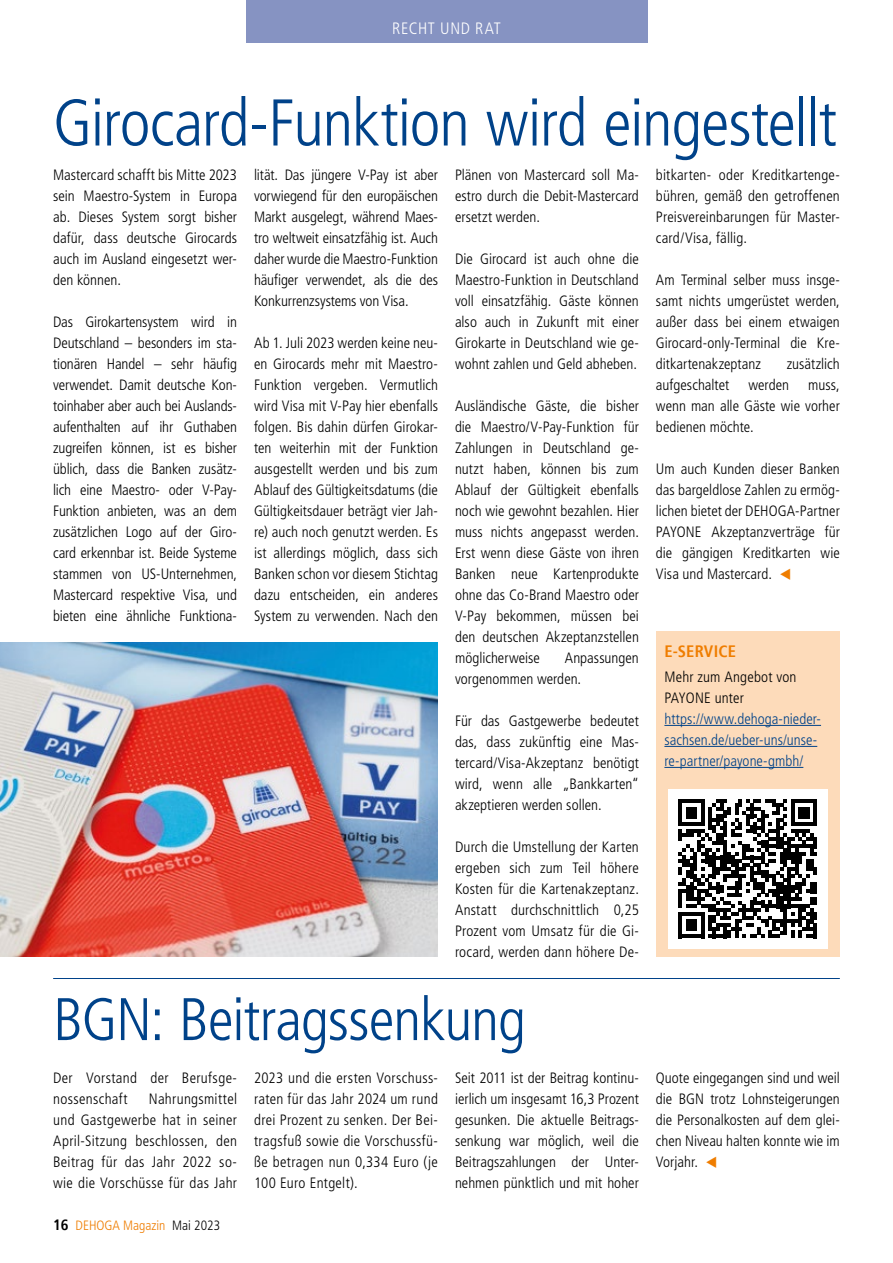
<style>
.page{position:relative;width:893px;height:1263px;background:#fff}
.page>*{position:absolute;margin:0;border:0;box-sizing:border-box;transform-origin:0 0}
.t1{font:300 condensed 66px "Frutiger";letter-spacing:-.02em;color:#004289}
.t2{font:300 condensed 60px "Frutiger";letter-spacing:-.015em;color:#004289}
.t3{font:300 condensed 16.5px "Frutiger";letter-spacing:.04em;color:#fff}
.t4{font:700 condensed 16.5px "Frutiger";letter-spacing:.015em;color:#ef7d00}
.t5{font:300 condensed 15px/21px "Frutiger";color:#000;text-align:justify}
.t6{font:300 condensed 15px/21px "Frutiger";color:#004289}
.t7{font:300 condensed 15px/21px "Frutiger";letter-spacing:.025em;color:#000}
.t8{font:300 condensed 13.5px "Frutiger";color:#ef7d00}
.s1{color:#ef7d00}
.s2{font-weight:700;font-size:15px;color:#000}
.s3{color:#000}
</style>
<div class="page">
<img style="left:0;top:642px;width:438px;height:314px">
<div style="left:246px;top:0;width:401px;height:43px;background:#8693c2"></div>
<hr style="left:53px;top:978px;width:787px;height:1px;background:#004289">
<div style="left:656px;top:631px;width:184px;height:326px;background:#fddbba"></div>
<hr style="left:664px;top:725px;width:157px;height:1px;background:#004289">
<hr style="left:664px;top:746px;width:153px;height:1px;background:#004289">
<hr style="left:664px;top:767px;width:139px;height:1px;background:#004289">
<div style="left:668px;top:789px;width:160px;height:159px;background:#fff"></div>
<svg style="left:678px;top:799px;width:139px;height:139px"></svg>
<hr style="left:813px;top:923px;width:4px;height:15px;background:#000">
<p class="t3" style="left:392px;top:19px;width:110px">RECHT UND RAT</p>
<h1 class="t1" style="left:53px;top:85px;width:785px">Girocard-Funktion wird eingestellt</h1>
<p class="t5" style="left:53px;top:165px;width:185px">Mastercard schafft bis Mitte 2023 sein Maestro-System in Europa ab. Dieses System sorgt bisher dafür, dass deutsche Girocards auch im Ausland eingesetzt wer&shy;den können.</p>
<p class="t5" style="left:53px;top:312px;width:185px">Das Girokartensystem wird in Deutschland – besonders im sta&shy;tionären Handel – sehr häufig verwendet. Damit deutsche Kon&shy;toinhaber aber auch bei Auslands&shy;aufenthalten auf ihr Guthaben zugreifen können, ist es bisher üblich, dass die Banken zusätz&shy;lich eine Maestro- oder V-Pay-Funktion anbieten, was an dem zusätzlichen Logo auf der Giro&shy;card erkennbar ist. Beide Systeme stammen von US-Unternehmen, Mastercard respektive Visa, und bieten eine ähnliche Funktiona-</p>
<p class="t5" style="left:254px;top:165px;width:185px">lität. Das jüngere V-Pay ist aber vorwiegend für den europäischen Markt ausgelegt, während Maes&shy;tro weltweit einsatzfähig ist. Auch daher wurde die Maestro-Funktion häufiger verwendet, als die des Konkurrenzsystems von Visa.</p>
<p class="t5" style="left:254px;top:333px;width:185px">Ab 1. Juli 2023 werden keine neu&shy;en Girocards mehr mit Maestro-Funktion vergeben. Vermutlich wird Visa mit V-Pay hier ebenfalls folgen. Bis dahin dürfen Girokar&shy;ten weiterhin mit der Funktion ausgestellt werden und bis zum Ablauf des Gültigkeitsdatums (die Gültigkeitsdauer beträgt vier Jah&shy;re) auch noch genutzt werden. Es ist allerdings möglich, dass sich Banken schon vor diesem Stichtag dazu entscheiden, ein anderes System zu verwenden. Nach den</p>
<p class="t5" style="left:455px;top:165px;width:185px">Plänen von Mastercard soll Ma&shy;estro durch die Debit-Mastercard ersetzt werden.</p>
<p class="t5" style="left:455px;top:249px;width:185px">Die Girocard ist auch ohne die Maestro-Funktion in Deutschland voll einsatzfähig. Gäste können also auch in Zukunft mit einer Girokarte in Deutschland wie ge&shy;wohnt zahlen und Geld abheben.</p>
<p class="t5" style="left:455px;top:396px;width:185px">Ausländische Gäste, die bisher die Maestro/V-Pay-Funktion für Zahlungen in Deutschland ge&shy;nutzt haben, können bis zum Ablauf der Gültigkeit ebenfalls noch wie gewohnt bezahlen. Hier muss nichts angepasst werden.<br>Erst wenn diese Gäste von ihren Banken neue Kartenprodukte ohne das Co-Brand Maestro oder V-Pay bekommen, müssen bei den deutschen Akzeptanzstellen möglicherweise</p>
<p class="t5" style="left:656px;top:165px;width:185px">bitkarten- oder Kreditkartenge&shy;bühren, gemäß den getroffenen Preisvereinbarungen für Master&shy;card/Visa, fällig.</p>
<p class="t5" style="left:656px;top:270px;width:185px">Am Terminal selber muss insge&shy;samt nichts umgerüstet werden, außer dass bei einem etwaigen Girocard-only-Terminal die Kre&shy;ditkartenakzeptanz</p>
<p class="t5" style="left:787px;top:354px;width:55px">zusätzlich</p>
<p class="t5" style="left:656px;top:375px;width:75px">aufgeschaltet</p>
<p class="t5" style="left:748px;top:375px;width:42px">werden</p>
<p class="t5" style="left:656px;top:375px;width:185px;text-indent:152px">muss, wenn man alle Gäste wie vorher bedienen möchte.</p>
<p class="t5" style="left:656px;top:459px;width:185px">Um auch Kunden dieser Banken das bargeldlose Zahlen zu ermög&shy;lichen bietet der DEHOGA-Partner PAYONE Akzeptanzverträge für die gängigen Kreditkarten wie Visa und Mastercard. <span class="s1">▼</span></p>
<p class="t4" style="left:664px;top:641px;width:73px">E-SERVICE</p>
<p class="t5" style="left:664px;top:666px;width:134px">Mehr zum Angebot von<br>PAYONE unter</p>
<p class="t6" style="left:664px;top:708px;width:158px">https://www.dehoga-nieder&shy;sachsen.de/ueber-uns/unse&shy;re-partner/payone-gmbh/</p>
<p class="t5" style="left:455px;top:648px;width:185px;text-indent:110px">Anpassungen vorgenommen werden.</p>
<p class="t5" style="left:455px;top:711px;width:185px">Für das Gastgewerbe bedeutet das, dass zukünftig eine Mas&shy;tercard/Visa-Akzeptanz benötigt wird, wenn alle „Bankkarten“ akzeptieren werden sollen.</p>
<p class="t5" style="left:455px;top:837px;width:185px">Durch die Umstellung der Karten ergeben sich zum Teil höhere Kosten für die Kartenakzeptanz.<br>Anstatt durchschnittlich 0,25<br>Prozent vom Umsatz für die Gi&shy;rocard, werden dann höhere De-</p>
<h2 class="t2" style="left:53px;top:985px;width:474px">BGN: Beitragssenkung</h2>
<p class="t7" style="left:53px;top:1068px;width:185px">Der Vorstand der Berufsge&shy;nossenschaft</p>
<p class="t5" style="left:254px;top:1068px;width:185px">2023 und die ersten Vorschuss&shy;raten für das Jahr 2024 um rund drei Prozent zu senken. Der Bei&shy;tragsfuß sowie die Vorschussfü&shy;ße betragen nun 0,334 Euro (je 100 Euro Entgelt).</p>
<p class="t5" style="left:455px;top:1068px;width:185px">Seit 2011 ist der Beitrag kontinu&shy;ierlich um insgesamt 16,3 Prozent gesunken. Die aktuelle Beitrags&shy;senkung war möglich, weil die Beitragszahlungen der Unter&shy;nehmen pünktlich und mit hoher</p>
<p class="t5" style="left:656px;top:1068px;width:185px">Quote eingegangen sind und weil die BGN trotz Lohnsteigerungen die Personalkosten auf dem glei&shy;chen Niveau halten konnte wie im Vorjahr. <span class="s1">▼</span></p>
<p class="t5" style="left:53px;top:1089px;width:185px;text-indent:96px">Nahrungsmittel und Gastgewerbe hat in seiner April-Sitzung beschlossen, den Beitrag für das Jahr 2022 so&shy;wie die Vorschüsse für das Jahr</p>
<p class="t8" style="left:53px;top:1218px;width:169px"><span class="s2">16</span> DEHOGA Magazin <span class="s3">Mai 2023</span></p>
</div>
